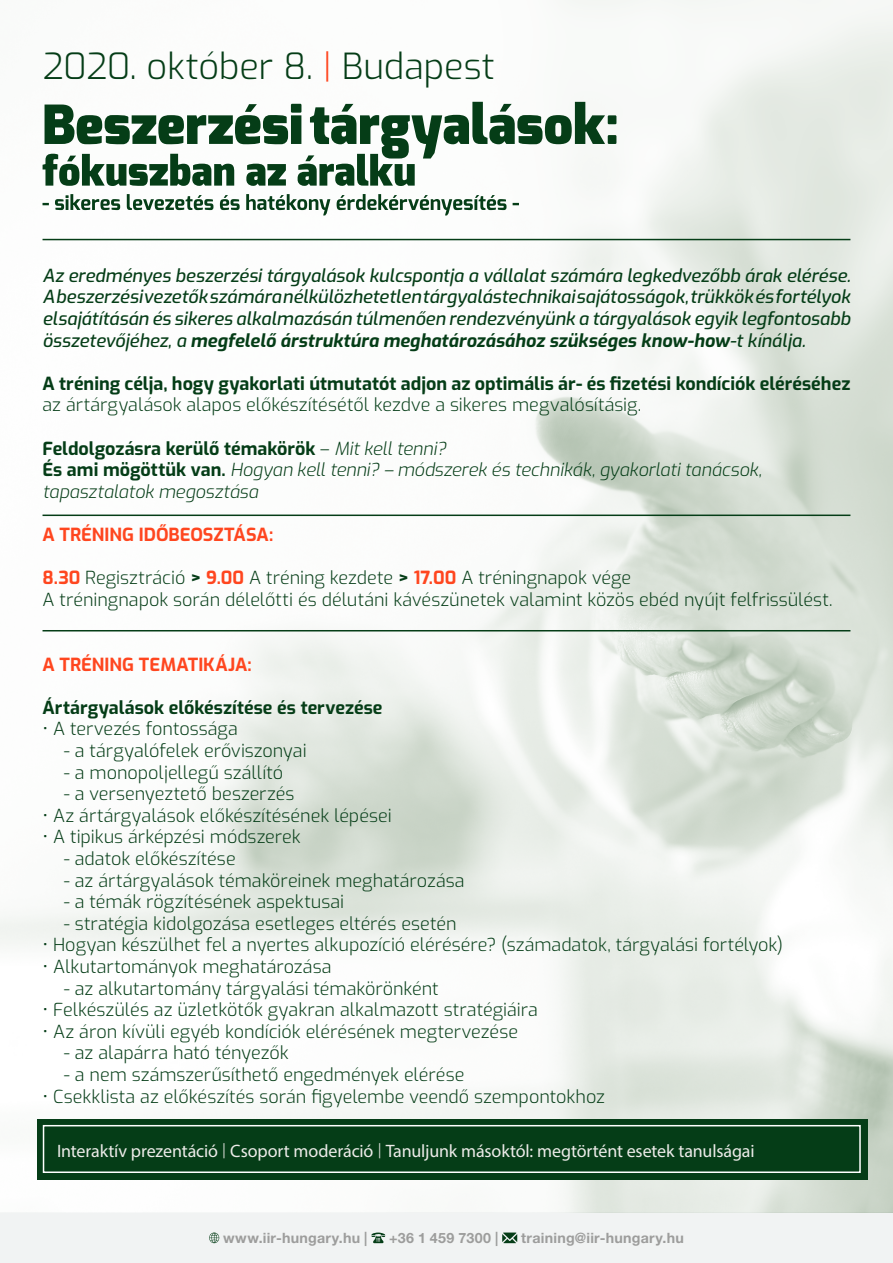
<style>
.page{position:relative;width:893px;height:1263px;background:#fff}
.page>*{position:absolute;margin:0;border:0;box-sizing:border-box;transform-origin:0 0}
.t1{font:300 36px "Exo";letter-spacing:-.005em;color:#053d17}
.t2{font:300 18px/21.6px "Exo";color:#053d17}
.t3{font:italic 500 18px/21.6px "Exo";letter-spacing:-.005em;color:#053d17;text-align:justify}
.t4{font:italic 300 18px/21.6px "Exo";letter-spacing:-.005em;color:#053d17}
.t5{font:700 18px "Exo";color:#053d17}
.t6{font:18px "Myriad Pro";letter-spacing:-.005em;color:#ecebe8}
.t7{font:700 18px "Exo";color:#ff461f}
.t8{font:700 14.25px "Helvetica Neue LT Pro";letter-spacing:.015em;color:#9d9d9c}
.s1{color:#ff461f}
.s2{font-weight:700}
.s3{font-weight:700;font-style:normal}
.s4{font-style:normal}
.s5{font-weight:700;color:#ff461f}
.s6{font-family:"Exo";font-weight:300}
</style>
<div class="page">
<div style="left:0;top:1213px;width:893px;height:50px;background:#f1f3f3"></div>
<img style="left:0;top:0;width:893px;height:1213px">
<svg style="left:43px;top:194px;width:476px;height:21px"></svg>
<svg style="left:43px;top:102px;width:573px;height:84px"></svg>
<hr style="left:43px;top:514px;width:807px;height:2px;background:#053d17">
<hr style="left:43px;top:630px;width:807px;height:1px;background:#053d17">
<hr style="left:43px;top:239px;width:807px;height:1px;background:#053d17">
<div style="left:37px;top:1119px;width:830px;height:61px;background:#053d17"></div>
<div style="left:43px;top:1125px;width:818px;height:48px;border:2px solid #fff"></div>
<svg style="left:209px;top:1232px;width:10px;height:11px"></svg>
<svg style="left:371px;top:1232px;width:14px;height:11px"></svg>
<svg style="left:502px;top:1232px;width:15px;height:11px"></svg>
<h1 class="t1" style="left:43px;top:39px;width:454px">2020. október 8. <span class="s1">|</span> Budapest</h1>
<p class="t3" style="left:43px;top:263px;width:809px">Az eredményes beszerzési tárgyalások kulcspontja a vállalat számára legkedvezőbb árak elérése.<br>A beszerzési vezetők számára nélkülözhetetlen tárgyalástechnikai sajátosságok, trükkök és fortélyok elsajátításán és sikeres alkalmazásán túlmenően rendezvényünk a tárgyalások egyik legfontosabb összetevőjéhez, a <span class="s2">megfelelő árstruktúra meghatározásához szükséges know-how</span>-t kínálja.</p>
<p class="t5" style="left:43px;top:369px;width:809px">A tréning célja, hogy gyakorlati útmutatót adjon az optimális ár- és fizetési kondíciók eléréséhez</p>
<p class="t2" style="left:43px;top:393px;width:600px">az ártárgyalások alapos előkészítésétől kezdve a sikeres megvalósításig.</p>
<p class="t4" style="left:43px;top:436px;width:721px"><span class="s3">Feldolgozásra kerülő témakörök</span> <span class="s4">–</span> Mit kell tenni?<br><span class="s3">És ami mögöttük van.</span> Hogyan kell tenni? – módszerek és technikák, gyakorlati tanácsok, tapasztalatok megosztása</p>
<p class="t7" style="left:43px;top:521px;width:232px">A TRÉNING IDŐBEOSZTÁSA:</p>
<p class="t2" style="left:43px;top:566px;width:791px"><span class="s5">8.30</span> Regisztráció <span class="s2">&gt;</span> <span class="s5">9.00</span> A tréning kezdete <span class="s2">&gt;</span> <span class="s5">17.00</span> A tréningnapok vége<br>A tréningnapok során délelőtti és délutáni kávészünetek valamint közös ebéd nyújt felfrissülést.</p>
<p class="t7" style="left:43px;top:650px;width:211px">A TRÉNING TEMATIKÁJA:</p>
<p class="t5" style="left:43px;top:693px;width:342px">Ártárgyalások előkészítése és tervezése</p>
<p class="t2" style="left:43px;top:717px;width:197px">• A tervezés fontossága</p>
<p class="t2" style="left:64px;top:739px;width:244px">- a tárgyalófelek erőviszonyai</p>
<p class="t2" style="left:64px;top:760px;width:221px">- a monopoljellegű szállító</p>
<p class="t2" style="left:64px;top:782px;width:232px">- a versenyeztető beszerzés</p>
<p class="t2" style="left:43px;top:803px;width:351px">• Az ártárgyalások előkészítésének lépései</p>
<p class="t2" style="left:43px;top:825px;width:260px">• A tipikus árképzési módszerek</p>
<p class="t2" style="left:64px;top:847px;width:173px">- adatok előkészítése</p>
<p class="t2" style="left:64px;top:868px;width:402px">- az ártárgyalások témaköreinek meghatározása</p>
<p class="t2" style="left:64px;top:890px;width:282px">- a témák rögzítésének aspektusai</p>
<p class="t2" style="left:64px;top:911px;width:394px">- stratégia kidolgozása esetleges eltérés esetén</p>
<p class="t2" style="left:43px;top:933px;width:742px">• Hogyan készülhet fel a nyertes alkupozíció elérésére? (számadatok, tárgyalási fortélyok)</p>
<p class="t2" style="left:43px;top:955px;width:291px">• Alkutartományok meghatározása</p>
<p class="t2" style="left:64px;top:976px;width:376px">- az alkutartomány tárgyalási témakörönként</p>
<p class="t2" style="left:43px;top:998px;width:497px">• Felkészülés az üzletkötők gyakran alkalmazott stratégiáira</p>
<p class="t2" style="left:43px;top:1019px;width:477px">• Az áron kívüli egyéb kondíciók elérésének megtervezése</p>
<p class="t2" style="left:64px;top:1041px;width:226px">- az alapárra ható tényezők</p>
<p class="t2" style="left:64px;top:1063px;width:402px">- a nem számszerűsíthető engedmények elérése</p>
<p class="t2" style="left:43px;top:1084px;width:564px">• Csekklista az előkészítés során figyelembe veendő szempontokhoz</p>
<p class="t6" style="left:57px;top:1140px;width:699px">Interaktív prezentáció <span class="s6">|</span> Csoport moderáció <span class="s6">|</span> Tanuljunk másoktól: megtörtént esetek tanulságai</p>
<p class="t8" style="left:223px;top:1229px;width:146px">www.iir-hungary.hu |</p>
<p class="t8" style="left:389px;top:1229px;width:111px">+36 1 459 7300 |</p>
<p class="t8" style="left:521px;top:1229px;width:164px">training@iir-hungary.hu</p>
</div>
